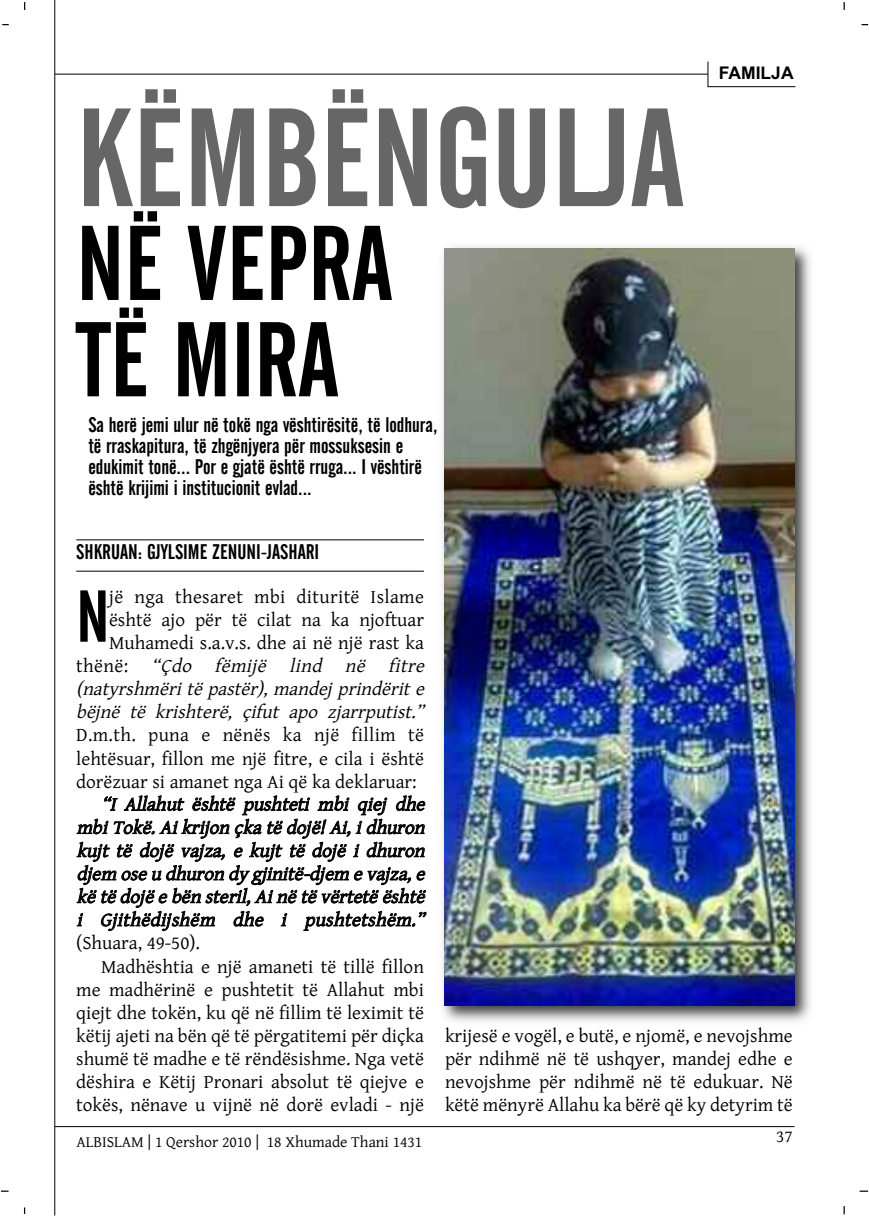
<style>
.page{position:relative;width:869px;height:1216px;background:#fff}
.page>*{position:absolute;margin:0;border:0;box-sizing:border-box;transform-origin:0 0}
.t1{font:138.25px "Alternate Gothic No 2 BT";color:#666}
.t2{font:105px/96.2px "Alternate Gothic No 2 BT";color:#000}
.t3{font:72.62px "Alternate Gothic No 2 BT";color:#000}
.t4{font:21px/21px "Alternate Gothic No 2 BT";color:#000}
.t5{font:19.25px/23.1px "Gentium Alt";color:#000;text-align:justify}
.t6{font:italic 19.25px/23.1px "Gentium Alt";letter-spacing:-.01em;color:#000;text-align:justify}
.t7{font:700 17.5px "Arial";color:#000}
.t8{font:17.5px "Gentium Alt";color:#000}
.t9{font:15.75px "Gentium Alt";color:#000}
.s1{font-style:italic}
</style>
<div class="page">
<hr style="left:54px;top:0;width:1px;height:1215px;background:#000">
<hr style="left:55px;top:1126px;width:739px;height:1px;background:#000">
<hr style="left:55px;top:74px;width:653px;height:1px;background:#000">
<svg style="left:707px;top:62px;width:1px;height:24px"></svg>
<hr style="left:707px;top:86px;width:88px;height:1px;background:#000">
<hr style="left:76px;top:539px;width:348px;height:1px;background:#000">
<hr style="left:76px;top:571px;width:348px;height:1px;background:#000">
<img style="left:442px;top:246px;width:369px;height:782px">
<img style="left:445px;top:1027px;width:34px;height:1px">
<img style="left:444px;top:249px;width:350px;height:756px">
<h1 class="t1" style="left:76px;top:77px;width:609px">KËMBËNGULJA</h1>
<h2 class="t2" style="left:76px;top:215px;width:318px">NË VEPRA<br>TË MIRA</h2>
<p class="t4" style="left:88px;top:414px;width:350px">Sa herë jemi ulur në tokë nga vështirësitë, të lodhura, të rraskapitura, të zhgënjyera për mossuksesin e edukimit tonë... Por e gjatë është rruga... I vështirë është krijimi i institucionit evlad...</p>
<p class="t7" style="left:718px;top:62px;width:76px">FAMILJA</p>
<p class="t4" style="left:76px;top:541px;width:244px">SHKRUAN: GJYLSIME ZENUNI-JASHARI</p>
<h3 class="t3" style="left:76px;top:574px;width:35px">N</h3>
<p class="t5" style="left:76px;top:584px;width:354px;text-align:right">jë nga thesaret mbi dituritë Islame është ajo për të cilat na ka njoftuar Muhamedi s.a.v.s. dhe ai në një rast ka thënë: <span class="s1">“Çdo fëmijë lind në fitre (natyrshmëri të pastër), mandej prindërit e bëjnë të krishterë, çifut apo zj arrputist.”</span></p>
<p class="t5" style="left:76px;top:723px;width:349px">D.m.th. puna e nënës ka një fillim të lehtësuar, fillon me një fitre, e cila i është dorëzuar si amanet nga Ai që ka deklaruar:</p>
<p class="t6" style="left:76px;top:792px;width:355px;text-indent:25px">“I Allahut është pushteti mbi qiej dhe mbiTokë.Aikrij on çkatëdoj ë!Ai,idhuron kuj t të doj ë vaj za, e kujt të doj ë i dhuron djem oseudhurondy gjinitë-dj em evajza,e këtëdoj ëebënsteril,Ainëtëvërtetëështë i Gj ithëdij shëm dhe i pushtetshëm.”</p>
<p class="t5" style="left:76px;top:931px;width:125px">(Shuara, 49-50).</p>
<p class="t5" style="left:101px;top:954px;width:324px">Madhështia e një amaneti të tillë fillon</p>
<p class="t5" style="left:76px;top:977px;width:349px">me madhërinë e pushtetit të Allahut mbi</p>
<p class="t5" style="left:76px;top:1000px;width:349px">qiejt dhe tokën, ku që në fillim të leximit të</p>
<p class="t5" style="left:76px;top:1023px;width:349px">këtij ajeti na bën që të përgatitemi për diçka</p>
<p class="t5" style="left:76px;top:1046px;width:349px">shumë të madhe e të rëndësishme. Nga vetë</p>
<p class="t5" style="left:76px;top:1069px;width:349px">dëshira e Këtij Pronari absolut të qiejve e</p>
<p class="t5" style="left:76px;top:1092px;width:349px">tokës, nënave u vijnë në dorë evladi - një</p>
<p class="t9" style="left:76px;top:1132px;width:347px">ALBISLAM | 1 Qershor 2010 | 18 Xhumade Thani 1431</p>
<p class="t5" style="left:445px;top:1023px;width:349px">krijesë e vogël, e butë, e njomë, e nevojshme për ndihmë në të ushqyer, mandej edhe e nevojshme për ndihmë në të edukuar. Në këtë mënyrë Allahu ka bërë që ky detyrim të</p>
<p class="t8" style="left:775px;top:1125px;width:18px">37</p>
</div>
